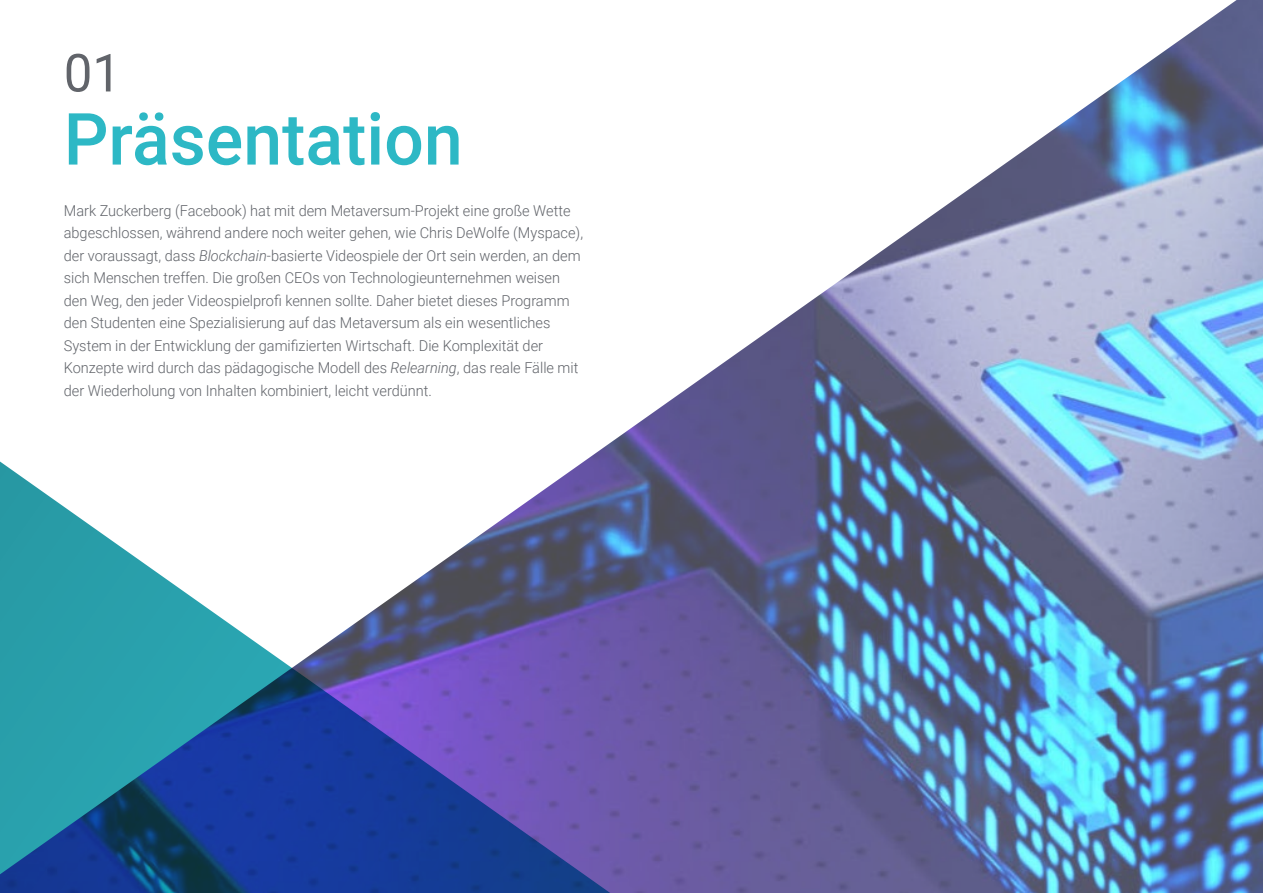
<style>
.page{position:relative;width:1263px;height:893px;background:#fff}
.page>*{position:absolute;margin:0;border:0;box-sizing:border-box;transform-origin:0 0}
.t1{font:500 72px "Roboto";color:#2db8c5}
.t2{font:52.5px "Roboto";color:#61646a}
.t3{font:300 15px/22.5px "Roboto";color:#61646a}
.s1{font-style:italic}
</style>
<div class="page">
<img style="left:606px;top:0;width:657px;height:893px">
<svg style="left:0;top:446px;width:640px;height:447px"></svg>
<h2 class="t2" style="left:64px;top:36px;width:59px">01</h2>
<h1 class="t1" style="left:64px;top:89px;width:400px">Präsentation</h1>
<p class="t3" style="left:64px;top:199px;width:521px">Mark Zuckerberg (Facebook) hat mit dem Metaversum-Projekt eine große Wette abgeschlossen, während andere noch weiter gehen, wie Chris DeWolfe (Myspace), der voraussagt, dass <span class="s1">Blockchain</span>-basierte Videospiele der Ort sein werden, an dem sich Menschen treffen. Die großen CEOs von Technologieunternehmen weisen den Weg, den jeder Videospielprofi kennen sollte. Daher bietet dieses Programm den Studenten eine Spezialisierung auf das Metaversum als ein wesentliches System in der Entwicklung der gamifizierten Wirtschaft. Die Komplexität der Konzepte wird durch das pädagogische Modell des <span class="s1">Relearning</span>, das reale Fälle mit der Wiederholung von Inhalten kombiniert, leicht verdünnt.</p>
</div>
